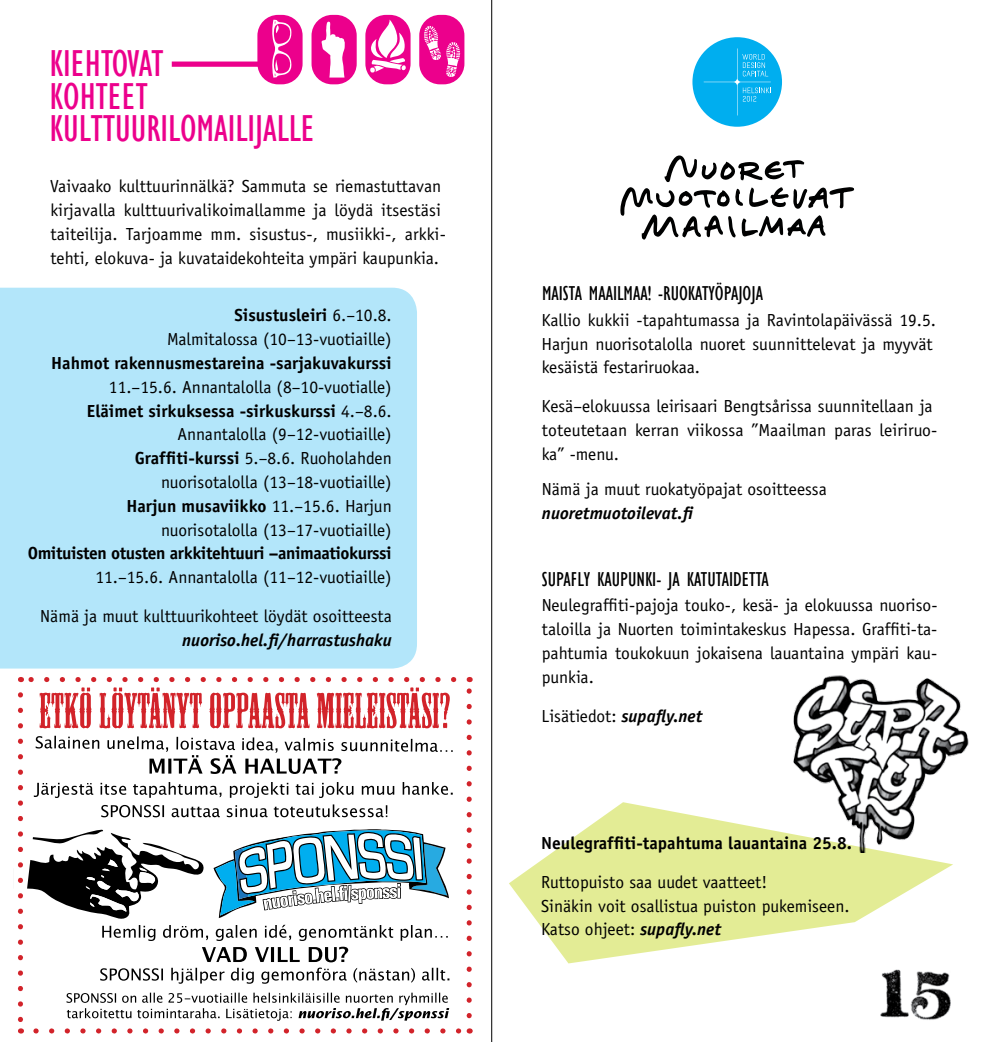
<style>
.page{position:relative;width:983px;height:1042px;background:#fff}
.page>*{position:absolute;margin:0;border:0;box-sizing:border-box;transform-origin:0 0}
.t1{font:condensed 38.5px/32.6px "Gill Sans";color:#ec008c}
.t2{font:condensed 20.65px "Gill Sans";color:#000}
.t3{font:17.5px/23.8px "Officina Sans";color:#000}
.t4{font:700 17.5px "Officina Sans";color:#000}
.t5{font:italic 700 17.5px "Officina Sans";color:#000}
.t6{font:700 17.5px "Officina Sans";letter-spacing:-.025em;color:#000}
.s1{font-weight:700}
.s2{font-weight:700;font-style:italic}
</style>
<div class="page">
<hr style="left:491px;top:0;width:1px;height:1042px;background:#000">
<svg style="left:509px;top:802px;width:443px;height:161px;fill:#e3ec95"></svg>
<div style="left:0;top:288px;width:417px;height:380px;background:#b3e6fa"></div>
<div style="left:692px;top:37px;width:90px;height:90px;background:#00aeef;border-radius:50%"></div>
<svg style="left:620px;top:48px;width:234px;height:192px"></svg>
<img style="left:788px;top:675px;width:181px;height:177px">
<div style="left:257px;top:15px;width:45px;height:69px;background:#ec008c;border-radius:21px"></div>
<svg style="left:272px;top:20px;width:20px;height:58px"></svg>
<div style="left:365px;top:15px;width:45px;height:69px;background:#ec008c;border-radius:21px"></div>
<svg style="left:369px;top:20px;width:37px;height:53px"></svg>
<div style="left:311px;top:15px;width:45px;height:69px;background:#ec008c;border-radius:21px"></div>
<svg style="left:321px;top:22px;width:24px;height:56px"></svg>
<div style="left:419px;top:15px;width:45px;height:69px;background:#ec008c;border-radius:21px"></div>
<svg style="left:424px;top:26px;width:36px;height:52px"></svg>
<div style="left:172px;top:62px;width:89px;height:5px;background:#ec008c"></div>
<img style="left:866px;top:958px;width:86px;height:62px">
<svg style="left:17px;top:677px;width:454px;height:356px"></svg>
<h1 class="t1" style="left:50px;top:48px;width:267px">KIEHTOVAT<br>KOHTEET<br>KULTTUURILOMAILIJALLE</h1>
<p class="t3" style="left:50px;top:175px;width:397px">Vaivaako kulttuurinnälkä? Sammuta se riemastuttavan kirjavalla kulttuurivalikoimallamme ja löydä itsestäsi taiteilija. Tarjoamme mm. sisustus-, musiikki-, arkki&shy;tehti, elokuva- ja kuvataidekohteita ympäri kaupunkia.</p>
<p class="t3" style="left:167px;top:303px;width:226px;text-align:right"><span class="s1">Sisustusleiri</span> 6.–10.8.<br>Malmitalossa (10–13-vuotiaille)</p>
<p class="t4" style="left:51px;top:352px;width:342px">Hahmot rakennusmestareina -sarjakuvakurssi</p>
<p class="t3" style="left:87px;top:375px;width:306px;text-align:right">11.–15.6. Annantalolla (8–10-vuotialle)<br><span class="s1">Eläimet sirkuksessa -sirkuskurssi</span> 4.–8.6.<br>Annantalolla (9–12-vuotiaille)<br><span class="s1">Graffiti-kurssi</span> 5.–8.6. Ruoholahden nuorisotalolla (13–18-vuotiaille)<br><span class="s1">Harjun musaviikko</span> 11.–15.6. Harjun nuorisotalolla (13–17-vuotiaille)</p>
<p class="t6" style="left:28px;top:542px;width:365px">Omituisten otusten arkkitehtuuri –animaatiokurssi</p>
<p class="t3" style="left:95px;top:565px;width:298px">11.–15.6. Annantalolla (11–12-vuotiaille)</p>
<p class="t3" style="left:40px;top:604px;width:353px">Nämä ja muut kulttuurikohteet löydät osoitteesta</p>
<p class="t5" style="left:182px;top:629px;width:211px">nuoriso.hel.fi/harrastushaku</p>
<p class="t2" style="left:542px;top:281px;width:222px">MAISTA MAAILMAA! -RUOKATYÖPAJOJA</p>
<p class="t3" style="left:541px;top:308px;width:396px">Kallio kukkii -tapahtumassa ja Ravintolapäivässä 19.5.<br>Harjun nuorisotalolla nuoret suunnittelevat ja myyvät kesäistä festariruokaa.</p>
<p class="t3" style="left:541px;top:394px;width:397px">Kesä–elokuussa leirisaari Bengtsårissa suunnitellaan ja toteutetaan kerran viikossa ”Maailman paras leiriruo&shy;ka” -menu.</p>
<p class="t3" style="left:541px;top:477px;width:286px">Nämä ja muut ruokatyöpajat osoitteessa</p>
<p class="t5" style="left:542px;top:502px;width:155px">nuoretmuotoilevat.fi</p>
<p class="t2" style="left:542px;top:567px;width:228px">SUPAFLY KAUPUNKI- JA KATUTAIDETTA</p>
<p class="t3" style="left:541px;top:594px;width:397px;text-align:justify">Neulegraffiti-pajoja touko-, kesä- ja elokuussa nuoriso&shy;taloilla ja Nuorten toimintakeskus Hapessa. Graffiti-ta&shy;pahtumia toukokuun jokaisena lauantaina ympäri kau&shy;punkia.</p>
<p class="t3" style="left:541px;top:704px;width:162px">Lisätiedot: <span class="s2">supafly.net</span></p>
<p class="t4" style="left:541px;top:832px;width:312px">Neulegraffiti-tapahtuma lauantaina 25.8.</p>
<p class="t3" style="left:541px;top:870px;width:310px">Ruttopuisto saa uudet vaatteet!<br>Sinäkin voit osallistua puiston pukemiseen.<br>Katso ohjeet: <span class="s2">supafly.net</span></p>
</div>
